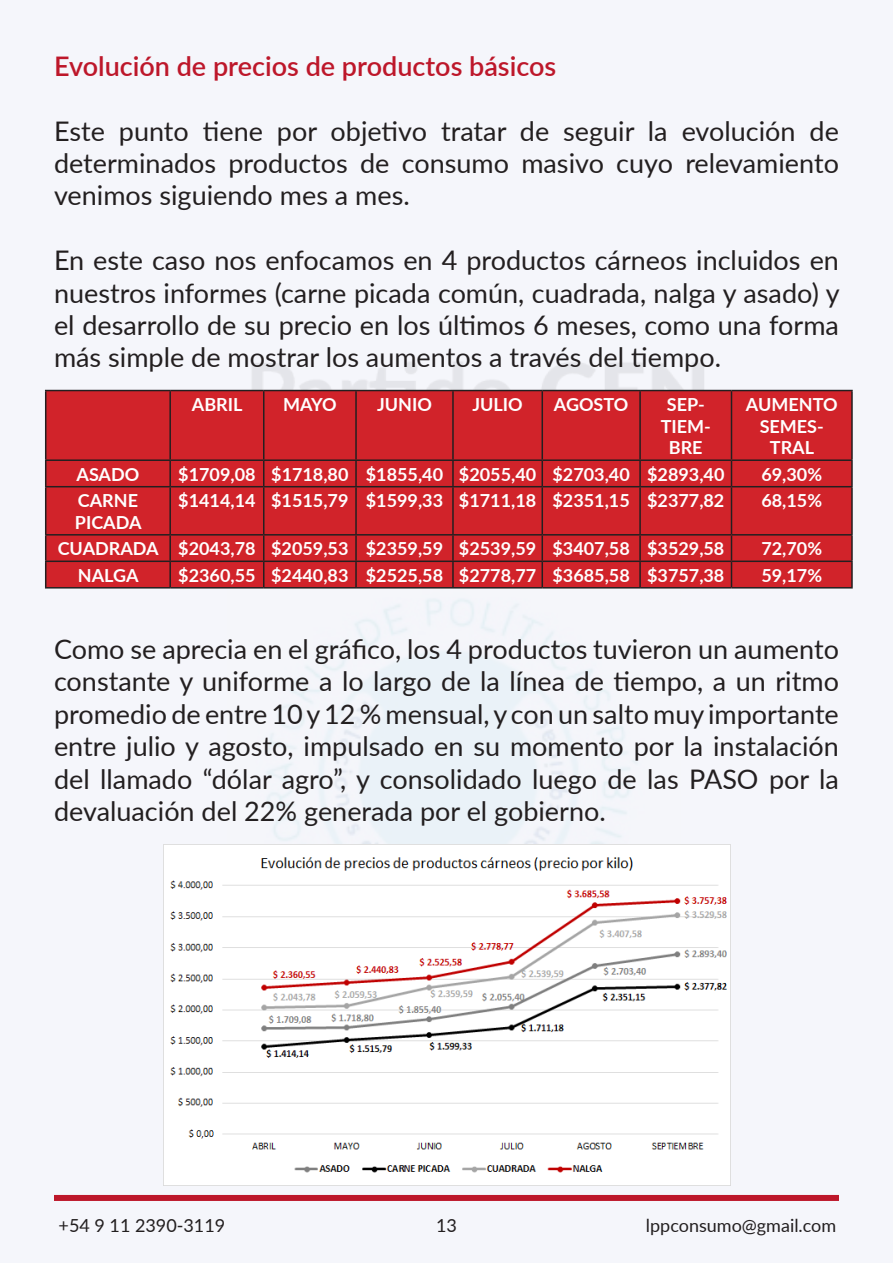
<style>
.page{position:relative;width:893px;height:1263px;background:#f5f6fb}
.page>*{position:absolute;margin:0;border:0;box-sizing:border-box;transform-origin:0 0}
.t1{font:27px/32.4px "Lato";color:#231f20;text-align:justify}
.t2{font:600 27px "Lato";color:#bd172a}
.t3{font:700 18px "Lato";color:#fff}
.t4{font:18px "Lato";color:#231f20}
</style>
<div class="page">
<div style="left:54px;top:1195px;width:785px;height:6px;background:#bd172a"></div>
<div style="left:46px;top:391px;width:805px;height:196px;background:#d1232a"></div>
<hr style="left:45px;top:390px;width:125px;height:1px;background:#231f20">
<hr style="left:45px;top:391px;width:1px;height:68px;background:#231f20">
<hr style="left:170px;top:390px;width:94px;height:1px;background:#231f20">
<hr style="left:169px;top:391px;width:2px;height:68px;background:#231f20">
<hr style="left:264px;top:390px;width:92px;height:1px;background:#231f20">
<hr style="left:263px;top:391px;width:1px;height:68px;background:#231f20">
<hr style="left:356px;top:390px;width:97px;height:1px;background:#231f20">
<hr style="left:355px;top:391px;width:2px;height:68px;background:#231f20">
<hr style="left:453px;top:390px;width:89px;height:1px;background:#231f20">
<hr style="left:452px;top:391px;width:2px;height:68px;background:#231f20">
<hr style="left:542px;top:390px;width:98px;height:1px;background:#231f20">
<hr style="left:541px;top:391px;width:2px;height:68px;background:#231f20">
<hr style="left:640px;top:390px;width:91px;height:1px;background:#231f20">
<hr style="left:639px;top:391px;width:2px;height:68px;background:#231f20">
<hr style="left:731px;top:390px;width:122px;height:1px;background:#231f20">
<hr style="left:731px;top:391px;width:1px;height:68px;background:#231f20">
<hr style="left:851px;top:391px;width:2px;height:68px;background:#231f20">
<hr style="left:45px;top:459px;width:125px;height:2px;background:#231f20">
<svg style="left:45px;top:461px;width:1px;height:25px"></svg>
<hr style="left:170px;top:459px;width:94px;height:2px;background:#231f20">
<hr style="left:169px;top:461px;width:2px;height:25px;background:#231f20">
<hr style="left:264px;top:459px;width:92px;height:2px;background:#231f20">
<svg style="left:263px;top:461px;width:1px;height:25px"></svg>
<hr style="left:356px;top:459px;width:97px;height:2px;background:#231f20">
<hr style="left:355px;top:461px;width:2px;height:25px;background:#231f20">
<hr style="left:453px;top:459px;width:89px;height:2px;background:#231f20">
<hr style="left:452px;top:461px;width:2px;height:25px;background:#231f20">
<hr style="left:542px;top:459px;width:98px;height:2px;background:#231f20">
<hr style="left:541px;top:461px;width:2px;height:25px;background:#231f20">
<hr style="left:640px;top:459px;width:91px;height:2px;background:#231f20">
<hr style="left:639px;top:461px;width:2px;height:25px;background:#231f20">
<hr style="left:731px;top:459px;width:122px;height:2px;background:#231f20">
<svg style="left:731px;top:461px;width:1px;height:25px"></svg>
<hr style="left:851px;top:461px;width:2px;height:25px;background:#231f20">
<hr style="left:45px;top:486px;width:125px;height:1px;background:#231f20">
<hr style="left:45px;top:487px;width:1px;height:47px;background:#231f20">
<hr style="left:170px;top:486px;width:94px;height:1px;background:#231f20">
<hr style="left:169px;top:487px;width:2px;height:47px;background:#231f20">
<hr style="left:264px;top:486px;width:92px;height:1px;background:#231f20">
<hr style="left:263px;top:487px;width:1px;height:47px;background:#231f20">
<hr style="left:356px;top:486px;width:97px;height:1px;background:#231f20">
<hr style="left:355px;top:487px;width:2px;height:47px;background:#231f20">
<hr style="left:453px;top:486px;width:89px;height:1px;background:#231f20">
<hr style="left:452px;top:487px;width:2px;height:47px;background:#231f20">
<hr style="left:542px;top:486px;width:98px;height:1px;background:#231f20">
<hr style="left:541px;top:487px;width:2px;height:47px;background:#231f20">
<hr style="left:640px;top:486px;width:91px;height:1px;background:#231f20">
<hr style="left:639px;top:487px;width:2px;height:47px;background:#231f20">
<hr style="left:731px;top:486px;width:122px;height:1px;background:#231f20">
<hr style="left:731px;top:487px;width:1px;height:47px;background:#231f20">
<hr style="left:851px;top:487px;width:2px;height:47px;background:#231f20">
<hr style="left:45px;top:534px;width:125px;height:1px;background:#231f20">
<hr style="left:170px;top:534px;width:94px;height:1px;background:#231f20">
<hr style="left:169px;top:535px;width:2px;height:25px;background:#231f20">
<hr style="left:264px;top:534px;width:92px;height:1px;background:#231f20">
<hr style="left:356px;top:534px;width:97px;height:1px;background:#231f20">
<hr style="left:355px;top:535px;width:2px;height:25px;background:#231f20">
<hr style="left:453px;top:534px;width:89px;height:1px;background:#231f20">
<hr style="left:452px;top:535px;width:2px;height:25px;background:#231f20">
<hr style="left:542px;top:534px;width:98px;height:1px;background:#231f20">
<hr style="left:541px;top:535px;width:2px;height:25px;background:#231f20">
<hr style="left:640px;top:534px;width:91px;height:1px;background:#231f20">
<hr style="left:639px;top:535px;width:2px;height:25px;background:#231f20">
<hr style="left:731px;top:534px;width:122px;height:1px;background:#231f20">
<hr style="left:851px;top:535px;width:2px;height:25px;background:#231f20">
<hr style="left:45px;top:560px;width:125px;height:2px;background:#231f20">
<svg style="left:45px;top:535px;width:1px;height:52px"></svg>
<hr style="left:170px;top:560px;width:94px;height:2px;background:#231f20">
<hr style="left:169px;top:562px;width:2px;height:25px;background:#231f20">
<hr style="left:264px;top:560px;width:92px;height:2px;background:#231f20">
<svg style="left:263px;top:535px;width:1px;height:52px"></svg>
<hr style="left:356px;top:560px;width:97px;height:2px;background:#231f20">
<hr style="left:355px;top:562px;width:2px;height:25px;background:#231f20">
<hr style="left:453px;top:560px;width:89px;height:2px;background:#231f20">
<hr style="left:452px;top:562px;width:2px;height:25px;background:#231f20">
<hr style="left:542px;top:560px;width:98px;height:2px;background:#231f20">
<hr style="left:541px;top:562px;width:2px;height:25px;background:#231f20">
<hr style="left:640px;top:560px;width:91px;height:2px;background:#231f20">
<hr style="left:639px;top:562px;width:2px;height:25px;background:#231f20">
<hr style="left:731px;top:560px;width:122px;height:2px;background:#231f20">
<svg style="left:731px;top:535px;width:1px;height:52px"></svg>
<hr style="left:851px;top:562px;width:2px;height:25px;background:#231f20">
<hr style="left:45px;top:587px;width:125px;height:1px;background:#231f20">
<hr style="left:170px;top:587px;width:94px;height:1px;background:#231f20">
<hr style="left:264px;top:587px;width:92px;height:1px;background:#231f20">
<hr style="left:356px;top:587px;width:97px;height:1px;background:#231f20">
<hr style="left:453px;top:587px;width:89px;height:1px;background:#231f20">
<hr style="left:542px;top:587px;width:98px;height:1px;background:#231f20">
<hr style="left:640px;top:587px;width:91px;height:1px;background:#231f20">
<hr style="left:731px;top:587px;width:122px;height:1px;background:#231f20">
<img style="left:164px;top:844px;width:566px;height:329px">
<p class="t2" style="left:54px;top:46px;width:504px">Evolución de precios de productos básicos</p>
<p class="t1" style="left:54px;top:113px;width:786px">Este punto tiene por objetivo tratar de seguir la evolución de determinados productos de consumo masivo cuyo relevamiento venimos siguiendo mes a mes.</p>
<p class="t1" style="left:54px;top:243px;width:787px">En este caso nos enfocamos en 4 productos cárneos incluidos en nuestros informes (carne picada común, cuadrada, nalga y asado) y el desarrollo de su precio en los últimos 6 meses, como una forma más simple de mostrar los aumentos a través del tiempo.</p>
<p class="t3" style="left:192px;top:391px;width:52px">ABRIL</p>
<p class="t3" style="left:283px;top:391px;width:55px">MAYO</p>
<p class="t3" style="left:377px;top:391px;width:56px">JUNIO</p>
<p class="t3" style="left:472px;top:391px;width:52px">JULIO</p>
<p class="t3" style="left:554px;top:391px;width:76px">AGOSTO</p>
<p class="t3" style="left:667px;top:391px;width:39px">SEP-</p>
<p class="t3" style="left:661px;top:413px;width:52px">TIEM-</p>
<p class="t3" style="left:669px;top:434px;width:35px">BRE</p>
<p class="t3" style="left:746px;top:391px;width:93px">AUMENTO</p>
<p class="t3" style="left:760px;top:413px;width:66px">SEMES-</p>
<p class="t3" style="left:770px;top:434px;width:46px">TRAL</p>
<p class="t3" style="left:77px;top:461px;width:64px">ASADO</p>
<p class="t3" style="left:178px;top:461px;width:79px">$1709,08</p>
<p class="t3" style="left:271px;top:461px;width:79px">$1718,80</p>
<p class="t3" style="left:366px;top:461px;width:79px">$1855,40</p>
<p class="t3" style="left:459px;top:461px;width:79px">$2055,40</p>
<p class="t3" style="left:552px;top:461px;width:79px">$2703,40</p>
<p class="t3" style="left:647px;top:461px;width:79px">$2893,40</p>
<p class="t3" style="left:761px;top:461px;width:62px">69,30%</p>
<p class="t3" style="left:78px;top:487px;width:62px">CARNE</p>
<p class="t3" style="left:75px;top:509px;width:68px">PICADA</p>
<p class="t3" style="left:178px;top:487px;width:79px">$1414,14</p>
<p class="t3" style="left:271px;top:487px;width:79px">$1515,79</p>
<p class="t3" style="left:366px;top:487px;width:79px">$1599,33</p>
<p class="t3" style="left:459px;top:487px;width:79px">$1711,18</p>
<p class="t3" style="left:552px;top:487px;width:79px">$2351,15</p>
<p class="t3" style="left:647px;top:487px;width:79px">$2377,82</p>
<p class="t3" style="left:761px;top:487px;width:62px">68,15%</p>
<p class="t3" style="left:58px;top:535px;width:102px">CUADRADA</p>
<p class="t3" style="left:178px;top:535px;width:79px">$2043,78</p>
<p class="t3" style="left:271px;top:535px;width:79px">$2059,53</p>
<p class="t3" style="left:366px;top:535px;width:79px">$2359,59</p>
<p class="t3" style="left:459px;top:535px;width:79px">$2539,59</p>
<p class="t3" style="left:552px;top:535px;width:79px">$3407,58</p>
<p class="t3" style="left:647px;top:535px;width:79px">$3529,58</p>
<p class="t3" style="left:761px;top:535px;width:62px">72,70%</p>
<p class="t3" style="left:78px;top:562px;width:62px">NALGA</p>
<p class="t3" style="left:178px;top:562px;width:79px">$2360,55</p>
<p class="t3" style="left:271px;top:562px;width:79px">$2440,83</p>
<p class="t3" style="left:366px;top:562px;width:79px">$2525,58</p>
<p class="t3" style="left:459px;top:562px;width:79px">$2778,77</p>
<p class="t3" style="left:552px;top:562px;width:79px">$3685,58</p>
<p class="t3" style="left:647px;top:562px;width:79px">$3757,38</p>
<p class="t3" style="left:761px;top:562px;width:62px">59,17%</p>
<p class="t1" style="left:54px;top:632px;width:786px">Como se aprecia en el gráfico, los 4 productos tuvieron un aumento constante y uniforme a lo largo de la línea de tiempo, a un ritmo promedio de entre 10 y 12 % mensual, y con un salto muy importante entre julio y agosto, impulsado en su momento por la instalación del llamado “dólar agro”, y consolidado luego de las PASO por la devaluación del 22% generada por el gobierno.</p>
<p class="t4" style="left:59px;top:1212px;width:168px">+54 9 11 2390-3119</p>
<p class="t4" style="left:436px;top:1212px;width:22px">13</p>
<p class="t4" style="left:646px;top:1212px;width:192px">lppconsumo@gmail.com</p>
</div>
